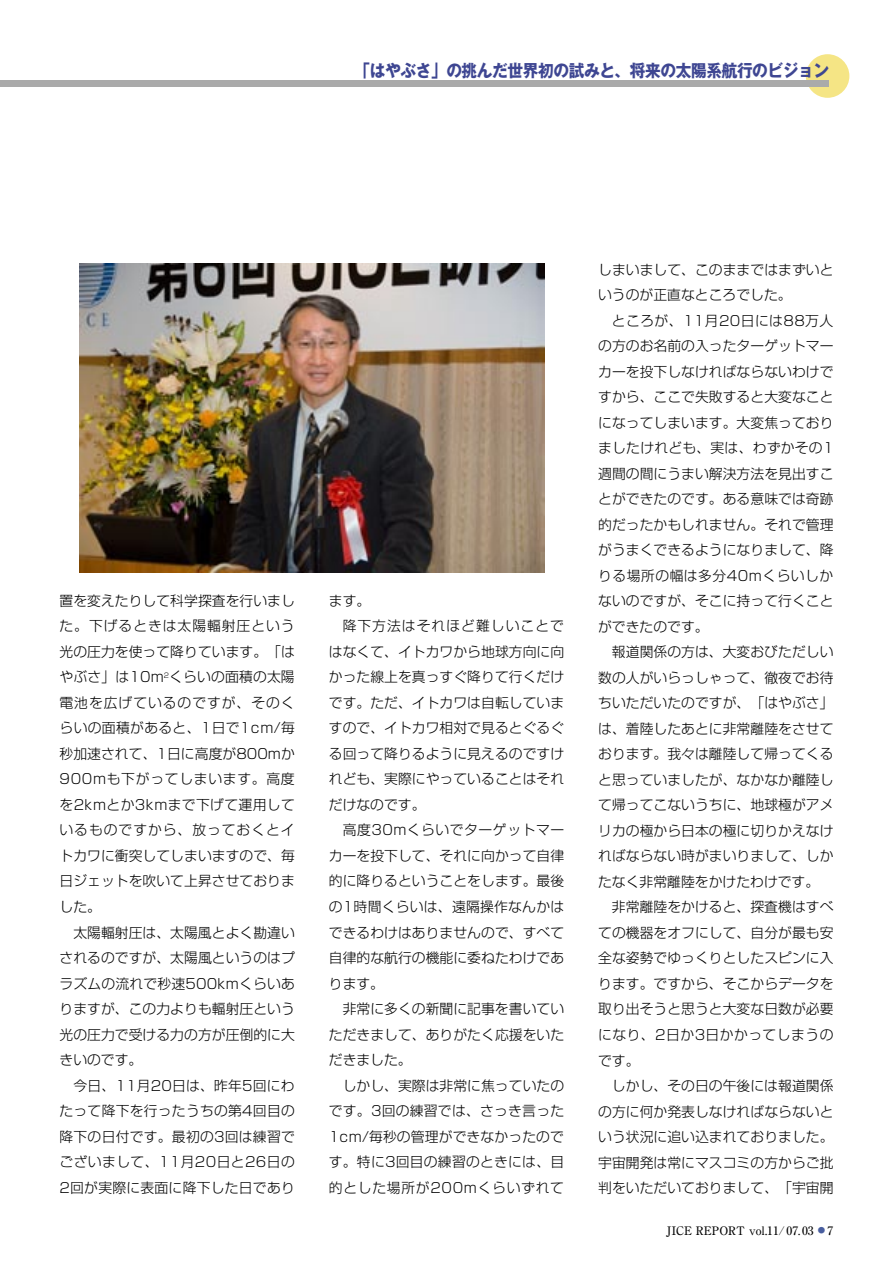
<style>
.page{position:relative;width:893px;height:1263px;background:#fff}
.page>*{position:absolute;margin:0;border:0;box-sizing:border-box;transform-origin:0 0}
.t1{font:700 16.95px "Gothic MB101 Pro";letter-spacing:-.025em;color:#3e4692;scale:.92 1}
.本文{font:300 13.8px/25.5px "Shin Go Pro";color:#000;text-align:justify}
.t2{font:500 11.7px "Ryumin Pro";color:#000}
.s1{font-size:7.5px;color:#495e9f}
</style>
<div class="page">
<div style="left:806px;top:54px;width:43px;height:44px;background:#f5e585;border-radius:50%"></div>
<div style="left:0;top:81px;width:829px;height:6px;background:#aaa"></div>
<img style="left:80px;top:264px;width:464px;height:308px">
<p class="t1" style="left:355px;top:57px;width:517px">「はやぶさ」の挑んだ世界初の試みと、将来の太陽系航行のビジョン</p>
<p class="本文" style="left:60px;top:586px;width:237px">置を変えたりして科学探査を行いました。下げるときは太陽輻射圧という光の圧力を使って降りています。「はやぶさ」は10m<sup>2</sup>くらいの面積の太陽電池を広げているのですが、そのくらいの面積があると、1日で1cm/毎秒加速されて、1日に高度が800mか900mも下がってしまいます。高度を2kmとか3kmまで下げて運用しているものですから、放っておくとイトカワに衝突してしまいますので、毎日ジェットを吹いて上昇させておりました。</p>
<p class="本文" style="left:60px;top:918px;width:237px;text-indent:14px">太陽輻射圧は、太陽風とよく勘違いされるのですが、太陽風というのはプラズムの流れで秒速500kmくらいありますが、この力よりも輻射圧という光の圧力で受ける力の方が圧倒的に大きいのです。</p>
<p class="本文" style="left:60px;top:1071px;width:237px;text-indent:14px">今日、11月20日は、昨年5回にわたって降下を行ったうちの第4回目の降下の日付です。最初の3回は練習でございまして、11月20日と26日の2回が実際に表面に降下した日であり</p>
<p class="本文" style="left:329px;top:586px;width:43px">ます。</p>
<p class="本文" style="left:329px;top:612px;width:237px;text-indent:14px">降下方法はそれほど難しいことではなくて、イトカワから地球方向に向かった線上を真っすぐ降りて行くだけです。ただ、イトカワは自転していますので、イトカワ相対で見るとぐるぐる回って降りるように見えるのですけれども、実際にやっていることはそれだけなのです。</p>
<p class="本文" style="left:329px;top:816px;width:237px;text-indent:14px">高度30mくらいでターゲットマーカーを投下して、それに向かって自律的に降りるということをします。最後の1時間くらいは、遠隔操作なんかはできるわけはありませんので、すべて自律的な航行の機能に委ねたわけであります。</p>
<p class="本文" style="left:329px;top:994px;width:237px;text-indent:14px">非常に多くの新聞に記事を書いていただきまして、ありがたく応援をいただきました。</p>
<p class="本文" style="left:329px;top:1071px;width:237px;text-indent:14px">しかし、実際は非常に焦っていたのです。3回の練習では、さっき言った1cm/毎秒の管理ができなかったのです。特に3回目の練習のときには、目的とした場所が200mくらいずれて</p>
<p class="本文" style="left:598px;top:255px;width:237px">しまいまして、このままではまずいというのが正直なところでした。</p>
<p class="本文" style="left:598px;top:306px;width:237px;text-indent:14px">ところが、11月20日には88万人の方のお名前の入ったターゲットマーカーを投下しなければならないわけですから、ここで失敗すると大変なことになってしまいます。大変焦っておりましたけれども、実は、わずかその1週間の間にうまい解決方法を見出すことができたのです。ある意味では奇跡的だったかもしれません。それで管理がうまくできるようになりまして、降りる場所の幅は多分40mくらいしかないのですが、そこに持って行くことができたのです。</p>
<p class="本文" style="left:598px;top:638px;width:237px;text-indent:14px">報道関係の方は、大変おびただしい数の人がいらっしゃって、徹夜でお待ちいただいたのですが、「はやぶさ」は、着陸したあとに非常離陸をさせております。我々は離陸して帰ってくると思っていましたが、なかなか離陸して帰ってこないうちに、地球極がアメリカの極から日本の極に切りかえなければならない時がまいりまして、しかたなく非常離陸をかけたわけです。</p>
<p class="本文" style="left:598px;top:893px;width:237px;text-indent:14px">非常離陸をかけると、探査機はすべての機器をオフにして、自分が最も安全な姿勢でゆっくりとしたスピンに入ります。ですから、そこからデータを取り出そうと思うと大変な日数が必要になり、2日か3日かかってしまうのです。</p>
<p class="本文" style="left:598px;top:1071px;width:237px;text-indent:14px">しかし、その日の午後には報道関係の方に何か発表しなければならないという状況に追い込まれておりました。宇宙開発は常にマスコミの方からご批判をいただいておりまして、「宇宙開</p>
<p class="t2" style="left:666px;top:1221px;width:168px">JICE REPORT vol.11/07.03 <span class="s1">●</span> 7</p>
</div>
